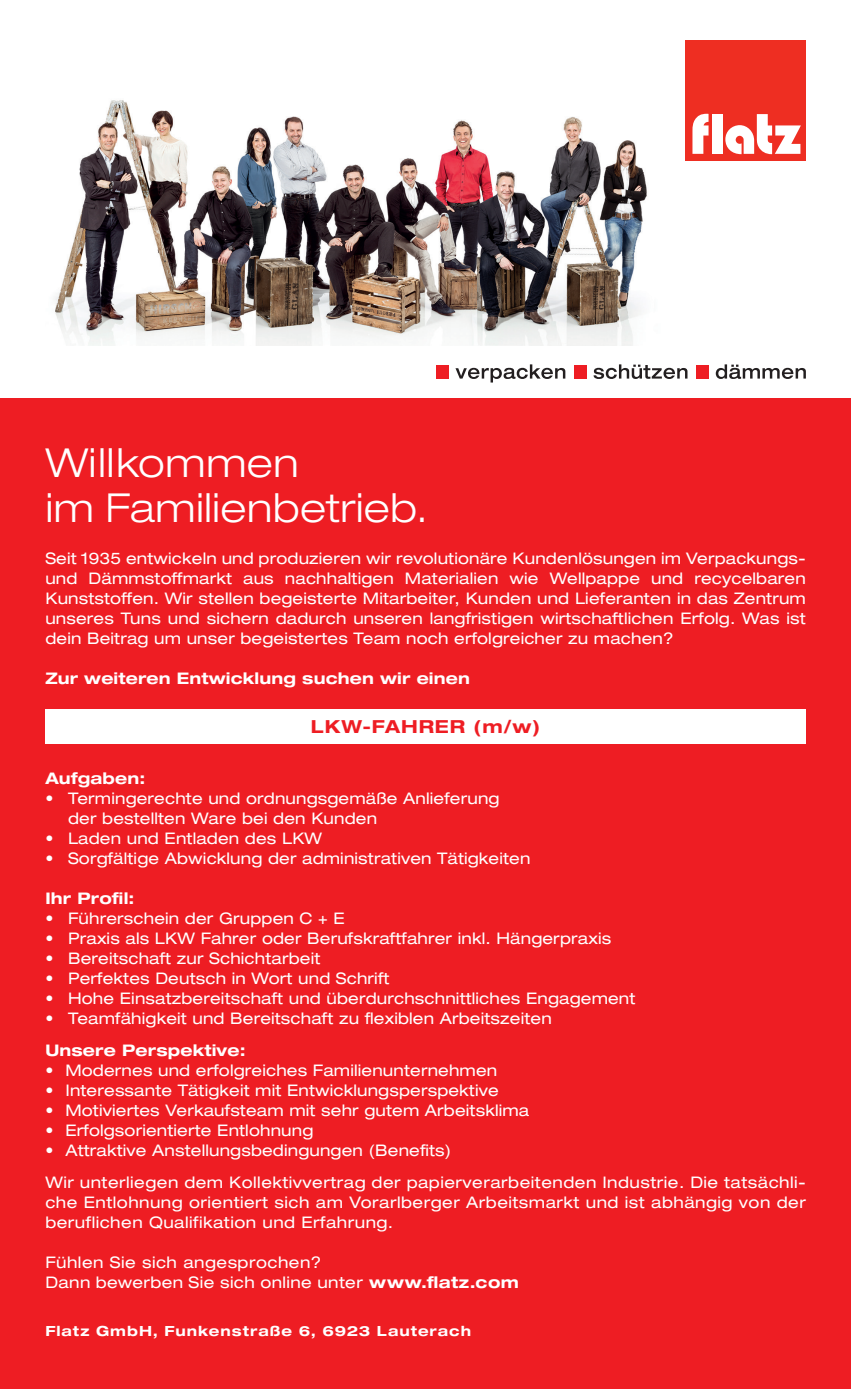
<style>
.page{position:relative;width:851px;height:1389px;background:#fff}
.page>*{position:absolute;margin:0;border:0;box-sizing:border-box;transform-origin:0 0}
.t1{font:300 expanded 40px/45px "Helvetica Neue LT Std";letter-spacing:.015em;color:#fff}
.t2{font:700 expanded 18px "Helvetica Neue LT Std";letter-spacing:.05em;color:#ee1d23}
.t3{font:expanded 16px/20px "Helvetica Neue LT Std";letter-spacing:.01em;color:#fff;text-align:justify}
.t4{font:expanded 16px/20px "Helvetica Neue LT Std";letter-spacing:.03em;color:#fff}
.t5{font:700 expanded 16px "Helvetica Neue LT Std";letter-spacing:.01em;color:#fff}
.t6{font:700 expanded 14px "Helvetica Neue LT Std";letter-spacing:.075em;color:#fff}
.s1{font-weight:700}
</style>
<div class="page">
<img style="left:55px;top:100px;width:592px;height:245px">
<div style="left:0;top:399px;width:850px;height:990px;background:#ee1d23"></div>
<div style="left:685px;top:40px;width:120px;height:121px;background:#ee2e22"></div>
<svg style="left:692px;top:114px;width:16px;height:40px"></svg>
<div style="left:711px;top:114px;width:11px;height:40px;background:#fff"></div>
<svg style="left:725px;top:114px;width:75px;height:40px"></svg>
<svg style="left:715px;top:364px;width:90px;height:15px"></svg>
<div style="left:696px;top:365px;width:12px;height:14px;background:#ee1d23"></div>
<svg style="left:593px;top:364px;width:94px;height:15px"></svg>
<div style="left:574px;top:365px;width:12px;height:14px;background:#ee1d23"></div>
<svg style="left:455px;top:364px;width:110px;height:19px"></svg>
<div style="left:436px;top:365px;width:13px;height:14px;background:#ee1d23"></div>
<div style="left:45px;top:710px;width:760px;height:34px;background:#fff"></div>
<h1 class="t1" style="left:46px;top:440px;width:383px">Willkommen<br>im Familienbetrieb.</h1>
<p class="t3" style="left:45px;top:548px;width:762px">Seit 1935 entwickeln und produzieren wir revolutionäre Kundenlösungen im Verpackungs&shy;und Dämmstoffmarkt aus nachhaltigen Materialien wie Wellpappe und recycelbaren Kunststoffen. Wir stellen begeisterte Mitarbeiter, Kunden und Lieferanten in das Zentrum unseres Tuns und sichern dadurch unseren langfristigen wirtschaftlichen Erfolg. Was ist dein Beitrag um unser begeistertes Team noch erfolgreicher zu machen?</p>
<p class="t5" style="left:45px;top:668px;width:426px">Zur weiteren Entwicklung suchen wir einen</p>
<p class="t2" style="left:311px;top:716px;width:231px">LKW-FAHRER (m/w)</p>
<p class="t5" style="left:45px;top:768px;width:101px">Aufgaben:</p>
<p class="t3" style="left:68px;top:788px;width:433px;text-indent:-23px">• Termingerechte und ordnungsgemäße Anlieferung der bestellten Ware bei den Kunden</p>
<p class="t3" style="left:45px;top:828px;width:278px">• Laden und Entladen des LKW</p>
<p class="t3" style="left:45px;top:848px;width:486px">• Sorgfältige Abwicklung der administrativen Tätigkeiten</p>
<p class="t5" style="left:45px;top:888px;width:91px">Ihr Profil:</p>
<p class="t3" style="left:45px;top:908px;width:301px">• Führerschein der Gruppen C + E</p>
<p class="t3" style="left:45px;top:928px;width:567px">• Praxis als LKW Fahrer oder Berufskraftfahrer inkl. Hängerpraxis</p>
<p class="t3" style="left:45px;top:948px;width:276px">• Bereitschaft zur Schichtarbeit</p>
<p class="t3" style="left:45px;top:968px;width:345px">• Perfektes Deutsch in Wort und Schrift</p>
<p class="t3" style="left:45px;top:988px;width:591px">• Hohe Einsatzbereitschaft und überdurchschnittliches Engagement</p>
<p class="t3" style="left:45px;top:1008px;width:507px">• Teamfähigkeit und Bereitschaft zu flexiblen Arbeitszeiten</p>
<p class="t5" style="left:45px;top:1040px;width:202px">Unsere Perspektive:</p>
<p class="t3" style="left:45px;top:1060px;width:453px">• Modernes und erfolgreiches Familienunternehmen</p>
<p class="t3" style="left:45px;top:1080px;width:455px">• Interessante Tätigkeit mit Entwicklungsperspektive</p>
<p class="t3" style="left:45px;top:1100px;width:485px">• Motiviertes Verkaufsteam mit sehr gutem Arbeitsklima</p>
<p class="t3" style="left:45px;top:1120px;width:269px">• Erfolgsorientierte Entlohnung</p>
<p class="t4" style="left:45px;top:1134px;width:762px;line-height:32px">• Attraktive Anstellungsbedingungen (Benefits)<br>Wir unterliegen dem Kollektivvertrag der papierverarbeitenden Industrie. Die tatsächli-</p>
<p class="t4" style="left:45px;top:1192px;width:761px">che Entlohnung orientiert sich am Vorarlberger Arbeitsmarkt und ist abhängig von der beruflichen Qualifikation und Erfahrung.</p>
<p class="t4" style="left:45px;top:1252px;width:475px">Fühlen Sie sich angesprochen?<br>Dann bewerben Sie sich online unter <span class="s1">www.flatz.com</span></p>
<p class="t6" style="left:45px;top:1322px;width:427px">Flatz GmbH, Funkenstraße 6, 6923 Lauterach</p>
</div>
